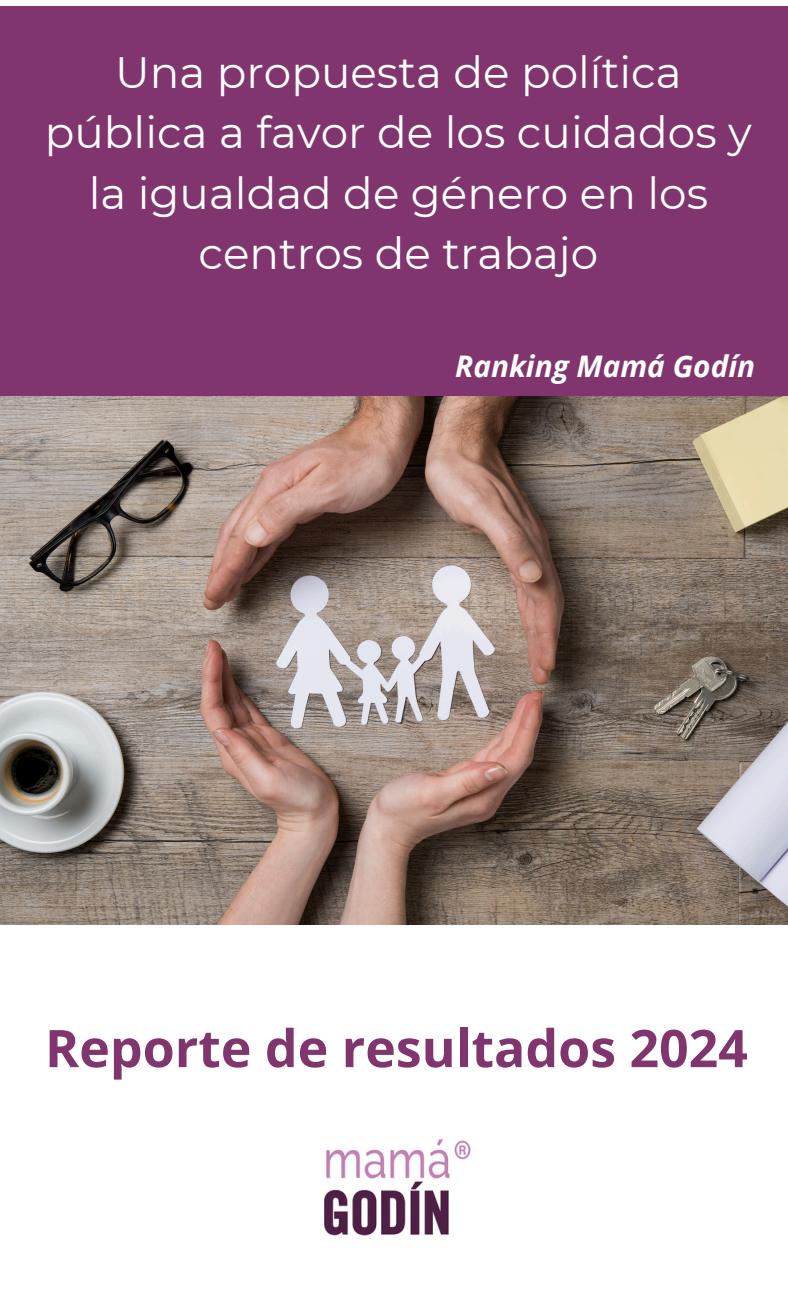
<style>
.page{position:relative;width:788px;height:1313px;background:#fff}
.page>*{position:absolute;margin:0;border:0;box-sizing:border-box;transform-origin:0 0}
.t1{font:700 51.8px "Open Sans";color:#80356f}
.t2{font:43.75px/60.4px "Montserrat";color:#fff;text-align:center}
.t3{font:italic 700 29.75px "Open Sans";color:#fff}
</style>
<div class="page">
<img style="left:0;top:395px;width:788px;height:529px">
<div style="left:0;top:6px;width:787px;height:389px;background:#80356f"></div>
<img style="left:324px;top:1139px;width:147px;height:97px">
<h1 class="t2" style="left:45px;top:42px;width:708px">Una propuesta de política pública a favor de los cuidados y la igualdad de género en los centros de trabajo</h1>
<p class="t3" style="left:455px;top:345px;width:301px">Ranking Mamá Godín</p>
<p class="t1" style="left:45px;top:1011px;width:704px">Reporte de resultados 2024</p>
</div>
